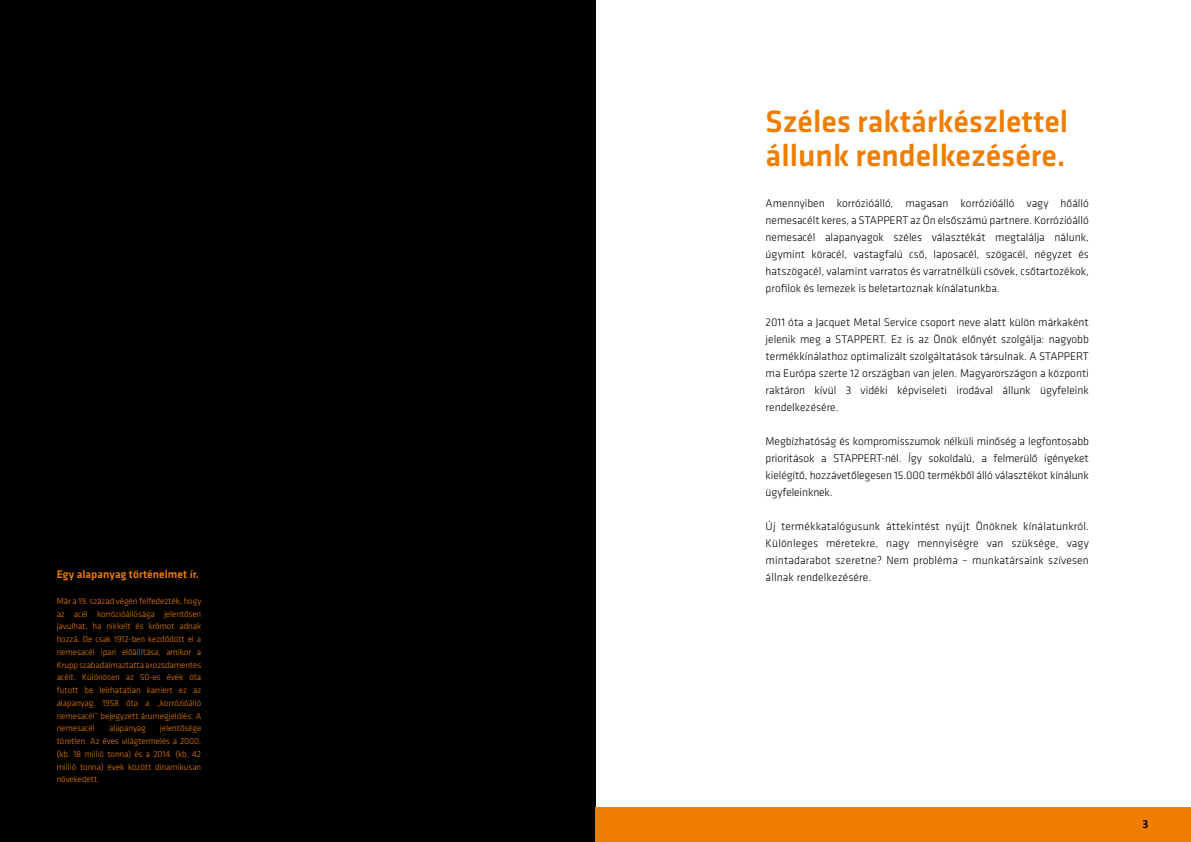
<style>
.page{position:relative;width:1191px;height:842px;background:#fff}
.page>*{position:absolute;margin:0;border:0;box-sizing:border-box;transform-origin:0 0}
.t1{font:500 32px/34px "Klavika";color:#ef7d00}
.t2{font:500 12px "Klavika";color:#000}
.t3{font:300 11.5px/17px "Klavika";color:#000;text-align:justify}
.t4{font:500 11.5px "Klavika";letter-spacing:.005em;color:#ef7d00}
.t5{font:300 9px/12.8px "Klavika";letter-spacing:-.01em;color:#ef7d00;text-align:justify}
</style>
<div class="page">
<div style="left:0;top:0;width:595px;height:842px;background:#000"></div>
<div style="left:595px;top:808px;width:596px;height:34px;background:#ef7d00"></div>
<p class="t4" style="left:57px;top:567px;width:144px">Egy alapanyag történelmet ír.</p>
<p class="t5" style="left:57px;top:594px;width:146px">Már a 19. század végén felfedezték, hogy az acél korrózióállósága jelentősen javulhat, ha nikkelt és krómot adnak hozzá. De csak 1912-ben kezdődött el a nemesacél ipari előállítása, amikor a Krupp szabadalmaztatta a rozsdamentes acélt. Különösen az 50-es évek óta futott be leírhatatlan karriert ez az alapanyag. 1958 óta a „korrózióálló nemesacél” bejegyzett árumegjelölés. A nemesacél</p>
<p class="t5" style="left:57px;top:722px;width:146px;text-indent:103px">jelentősége töretlen. Az éves világtermelés a 2000. (kb. 18 millió tonna) és a 2014. (kb. 42 millió tonna) évek között dinamikusan növekedett.</p>
<p class="t5" style="left:109px;top:722px;width:38px">alapanyag</p>
<h1 class="t1" style="left:765px;top:103px;width:304px">Széles raktárkészlettel állunk rendelkezésére.</h1>
<p class="t3" style="left:765px;top:195px;width:325px">Amennyiben korrózióálló, magasan korrózióálló vagy hőálló nemesacélt keres, a STAPPERT az Ön elsőszámú partnere. Korrózióálló nemesacél alapanyagok széles választékát megtalálja nálunk, úgymint köracél, vastagfalú cső, laposacél, szögacél, négyzet és hatszögacél, valamint varratos és varratnélküli csövek, csőtartozékok, profilok és lemezek is beletartoznak kínálatunkba.</p>
<p class="t3" style="left:765px;top:314px;width:325px">2011 óta a Jacquet Metal Service csoport neve alatt külön márkaként jelenik meg a STAPPERT. Ez is az Önök előnyét szolgálja: nagyobb termékkínálathoz optimalizált szolgáltatások társulnak. A STAPPERT ma Európa szerte 12 országban van jelen. Magyarországon a központi raktáron kívül 3 vidéki képviseleti irodával állunk ügyfeleink rendelkezésére.</p>
<p class="t3" style="left:765px;top:433px;width:325px">Megbízhatóság és kompromisszumok nélküli minőség a legfontosabb prioritások a STAPPERT-nél. Így sokoldalú, a felmerülő igényeket kielégítő, hozzávetőlegesen 15.000 termékből álló választékot kínálunk ügyfeleinknek.</p>
<p class="t3" style="left:765px;top:518px;width:325px">Új termékkatalógusunk áttekintést nyújt Önöknek kínálatunkról.<br>Különleges méretekre, nagy mennyiségre van szüksége, vagy mintadarabot szeretne? Nem probléma – munkatársaink szívesen állnak rendelkezésére.</p>
<p class="t2" style="left:1142px;top:816px;width:7px">3</p>
</div>
